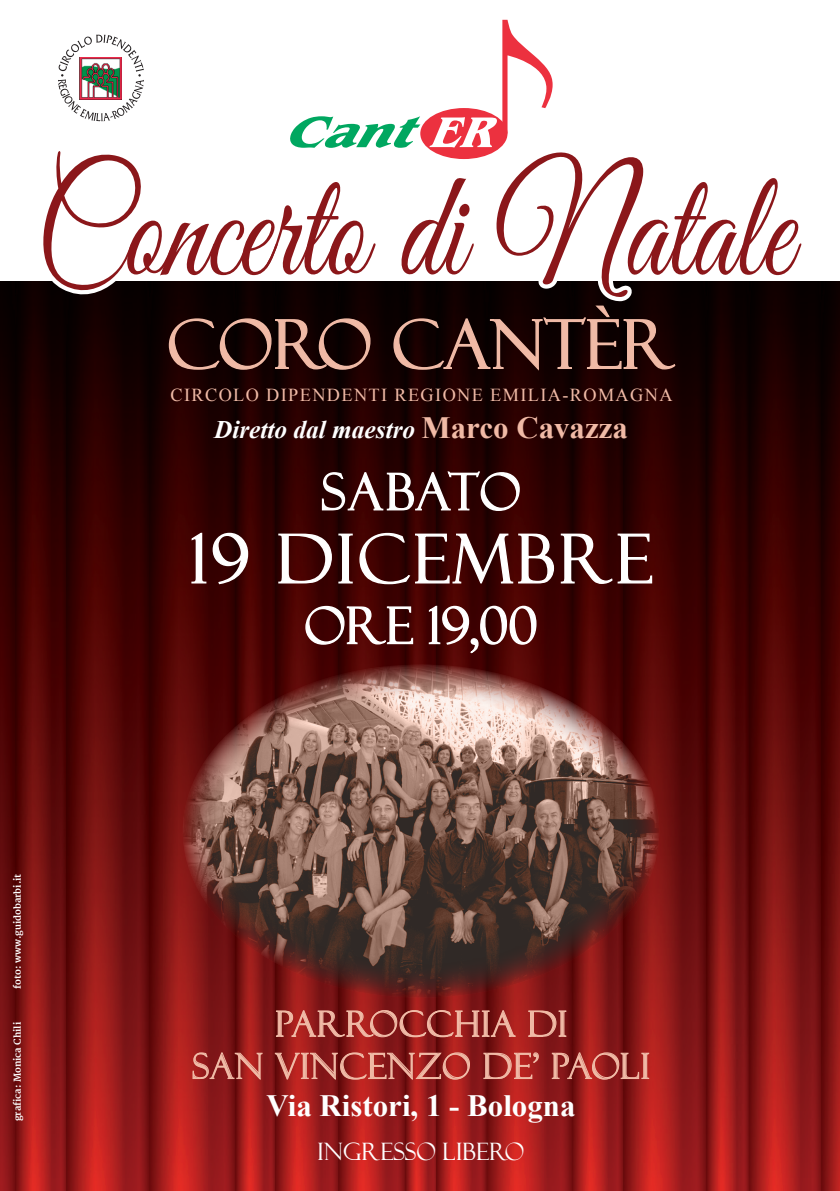
<style>
.page{position:relative;width:840px;height:1191px;background:#fff}
.page>*{position:absolute;margin:0;border:0;box-sizing:border-box;transform-origin:0 0}
.t1{font:153.8px "Great Vibes";color:#8b171a;scale:.8 1}
.t2{font:67.4px "Felix Titling";letter-spacing:.05em;color:#fff}
.t3{font:67.4px "Felix Titling";color:#f0baa6}
.t4{font:50.6px "Felix Titling";color:#fff}
.t5{font:35.2px/42.2px "Felix Titling";letter-spacing:.025em;color:#f0baa6;text-align:center}
.t6{font:700 30.8px "Times New Roman";color:#fff}
.t7{font:italic 700 25.2px "Times New Roman";color:#fff}
.t8{font:24px "Felix Titling";color:#fff}
.t9{font:18.2px "Times New Roman";letter-spacing:.075em;color:#f0baa6}
.t10{font:700 9.2px "Merriweather";color:#fff}
.s1{font-style:normal;font-size:30.8px;color:#f0baa6}
</style>
<div class="page">
<img style="left:0;top:281px;width:839px;height:910px">
<svg style="left:321px;top:466px;width:199px;height:46px;background:#502b2b"></svg>
<svg style="left:190px;top:532px;width:59px;height:53px;background:#582b2b"></svg>
<svg style="left:277px;top:528px;width:375px;height:126px;background:#521c1b"></svg>
<svg style="left:275px;top:1006px;width:241px;height:31px;background:#9c3430"></svg>
<svg style="left:527px;top:1010px;width:39px;height:27px"></svg>
<svg style="left:192px;top:1047px;width:71px;height:34px;background:#a13532"></svg>
<svg style="left:274px;top:1048px;width:196px;height:33px;background:#a43531"></svg>
<svg style="left:482px;top:1051px;width:57px;height:28px;background:#ac3c37"></svg>
<svg style="left:551px;top:1051px;width:98px;height:29px;background:#a03834"></svg>
<svg style="left:26px;top:20px;width:785px;height:352px"></svg>
<img style="left:183px;top:664px;width:476px;height:333px">
<h1 class="t1" style="left:36px;top:144px;width:946px">Concerto di Natale</h1>
<h2 class="t3" style="left:167px;top:306px;width:509px">CORO CANTÈR</h2>
<h3 class="t9" style="left:170px;top:382px;width:503px">CIRCOLO DIPENDENTI REGIONE EMILIA-ROMAGNA</h3>
<h3 class="t7" style="left:214px;top:412px;width:415px">Diretto dal maestro <span class="s1">Marco Cavazza</span></h3>
<h3 class="t4" style="left:321px;top:463px;width:201px">SABATO</h3>
<h2 class="t2" style="left:190px;top:520px;width:463px">19 DICEMBRE</h2>
<h3 class="t4" style="left:304px;top:596px;width:235px">ORE 19,00</h3>
<p class="t10" style="left:12px;top:989px;width:117px;rotate:-90deg">foto: www.guidobarbi.it</p>
<p class="t10" style="left:12px;top:1121px;width:101px;rotate:-90deg">grafica: Monica Chili</p>
<h3 class="t5" style="left:192px;top:1003px;width:459px">PARROCCHIA DI<br>SAN VINCENZO DE’ PAOLI</h3>
<h3 class="t6" style="left:266px;top:1084px;width:310px">Via Ristori, 1 - Bologna</h3>
<h3 class="t8" style="left:317px;top:1138px;width:208px">INGRESSO LIBERO</h3>
</div>
